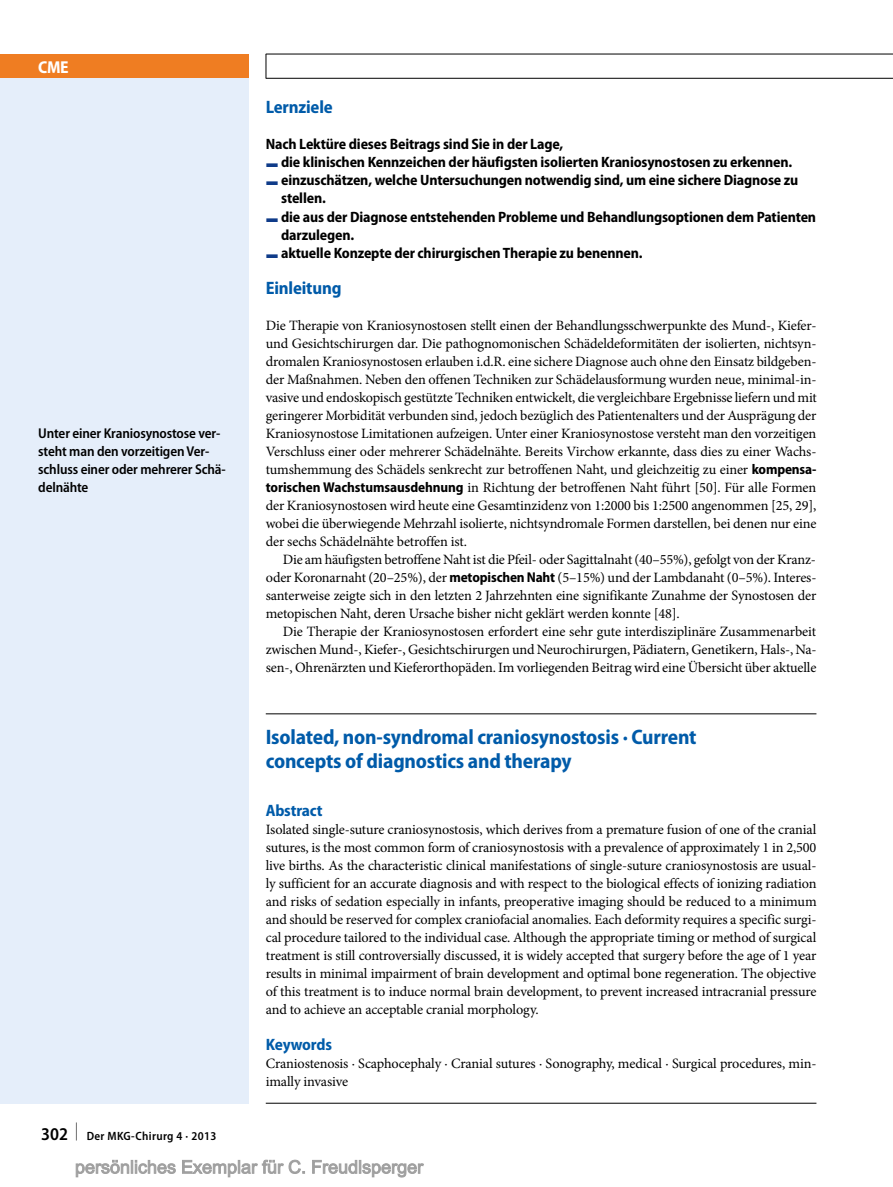
<style>
.page{position:relative;width:893px;height:1187px;background:#fff}
.page>*{position:absolute;margin:0;border:0;box-sizing:border-box;transform-origin:0 0}
.t1{font:700 semi-condensed 21px/24px "Myriad Pro";letter-spacing:-.01em;color:#005ba9}
.t2{font:700 semi-condensed 18px "Myriad Pro";letter-spacing:-.01em;color:#005ba9}
.t3{font:700 semi-condensed 17.25px "Myriad Pro";color:#fff}
.t4{font:700 semi-condensed 16.5px "Myriad Pro";letter-spacing:-.01em;color:#005ba9}
.t5{font:700 semi-condensed 15px "Myriad Pro";letter-spacing:-.01em;color:#000}
.t6{font:14.25px/18px "Minion Pro";letter-spacing:-.01em;color:#000;text-align:justify}
.t7{font:600 semi-condensed 14.25px/18px "Myriad Pro";letter-spacing:-.01em;color:#000}
.t8{font:600 semi-condensed 12px "Myriad Pro";letter-spacing:.03em;color:#000}
.s1{font-size:18px}
.s2{font-family:"S Buttons";font-weight:400;font-stretch:normal;font-size:14.25px;color:#0f3b89}
.s3{font-family:"Myriad Pro";font-weight:700;font-stretch:semi-condensed}
</style>
<div class="page">
<div style="left:0;top:78px;width:249px;height:1025px;background:#e5eefa"></div>
<div style="left:0;top:54px;width:249px;height:24px;background:#ef7d22"></div>
<svg style="left:266px;top:55px;width:1px;height:23px"></svg>
<hr style="left:266px;top:54px;width:627px;height:1px;background:#000">
<hr style="left:266px;top:78px;width:627px;height:1px;background:#000">
<hr style="left:266px;top:713px;width:550px;height:1px;background:#000">
<hr style="left:266px;top:1102px;width:550px;height:1px;background:#000">
<svg style="left:75px;top:1159px;width:349px;height:18px"></svg>
<p class="t3" style="left:38px;top:57px;width:32px">CME</p>
<p class="t7" style="left:38px;top:424px;width:189px">Unter einer Kraniosynostose ver&shy;steht man den vorzeitigen Ver&shy;schluss einer oder mehrerer Schä&shy;delnähte</p>
<p class="t8" style="left:41px;top:1129px;width:177px"><span class="s1">302 </span><sup>|</sup> Der MKG-Chirurg 4 · 2013</p>
<p class="t2" style="left:266px;top:97px;width:68px">Lernziele</p>
<p class="t5" style="left:266px;top:136px;width:299px">Nach Lektüre dieses Beitrags sind Sie in der Lage,</p>
<p class="t5" style="left:266px;top:154px;width:528px"><span class="s2">F</span> die klinischen Kennzeichen der häufigsten isolierten Kraniosynostosen zu erkennen.</p>
<p class="t5" style="left:266px;top:172px;width:534px"><span class="s2">F</span> einzuschätzen, welche Untersuchungen notwendig sind, um eine sichere Diagnose zu</p>
<p class="t5" style="left:281px;top:190px;width:46px">stellen.</p>
<p class="t5" style="left:266px;top:208px;width:552px"><span class="s2">F</span> die aus der Diagnose entstehenden Probleme und Behandlungsoptionen dem Patienten</p>
<p class="t5" style="left:281px;top:226px;width:75px">darzulegen.</p>
<p class="t5" style="left:266px;top:244px;width:378px"><span class="s2">F</span> aktuelle Konzepte der chirurgischen Therapie zu benennen.</p>
<p class="t2" style="left:266px;top:277px;width:77px">Einleitung</p>
<p class="t6" style="left:266px;top:316px;width:553px">Die Therapie von Kraniosynostosen stellt einen der Behandlungsschwerpunkte des Mund-, Kiefer&shy;und Gesichtschirurgen dar. Die pathognomonischen Schädeldeformitäten der isolierten, nichtsyn&shy;dromalen Kraniosynostosen erlauben i.d.R. eine sichere Diagnose auch ohne den Einsatz bildgeben&shy;der Maßnahmen. Neben den offenen Techniken zur Schädelausformung wurden neue, minimal-in&shy;vasive und endoskopisch gestützte Techniken entwickelt, die vergleichbare Ergebnisse liefern und mit geringerer Morbidität verbunden sind, jedoch bezüglich des Patientenalters und der Ausprägung der Kraniosynostose Limitationen aufzeigen. Unter einer Kraniosynostose versteht man den vorzeitigen Verschluss einer oder mehrerer Schädelnähte. Bereits Virchow erkannte, dass dies zu einer Wachs&shy;tumshemmung des Schädels senkrecht zur betroffenen Naht, und gleichzeitig zu einer <span class="s3">kompensa&shy;torischen Wachstumsausdehnung</span> in Richtung der betroffenen Naht führt [50]. Für alle Formen der Kraniosynostosen wird heute eine Gesamtinzidenz von 1:2000 bis 1:2500 angenommen [25, 29], wobei die überwiegende Mehrzahl isolierte, nichtsyndromale Formen darstellen, bei denen nur eine der sechs Schädelnähte betroffen ist.</p>
<p class="t6" style="left:266px;top:550px;width:552px;text-indent:17px">Die am häufigsten betroffene Naht ist die Pfeil- oder Sagittalnaht (40–55%), gefolgt von der Kranz&shy;oder Koronarnaht (20–25%), der <span class="s3">metopischen Naht</span> (5–15%) und der Lambdanaht (0–5%). Interes&shy;santerweise zeigte sich in den letzten 2 Jahrzehnten eine signifikante Zunahme der Synostosen der metopischen Naht, deren Ursache bisher nicht geklärt werden konnte [48].</p>
<p class="t6" style="left:266px;top:622px;width:552px;text-indent:17px">Die Therapie der Kraniosynostosen erfordert eine sehr gute interdisziplinäre Zusammenarbeit zwischen Mund-, Kiefer-, Gesichtschirurgen und Neurochirurgen, Pädiatern, Genetikern, Hals-, Na&shy;sen-, Ohrenärzten und Kieferorthopäden. Im vorliegenden Beitrag wird eine Übersicht über aktuelle</p>
<h1 class="t1" style="left:266px;top:725px;width:432px">Isolated, non-syndromal craniosynostosis · Current concepts of diagnostics and therapy</h1>
<p class="t4" style="left:266px;top:801px;width:58px">Abstract</p>
<p class="t6" style="left:266px;top:820px;width:552px">Isolated single-suture craniosynostosis, which derives from a premature fusion of one of the cranial sutures, is the most common form of craniosynostosis with a prevalence of approximately 1 in 2,500 live births. As the characteristic clinical manifestations of single-suture craniosynostosis are usual&shy;ly sufficient for an accurate diagnosis and with respect to the biological effects of ionizing radiation and risks of sedation especially in infants, preoperative imaging should be reduced to a minimum and should be reserved for complex craniofacial anomalies. Each deformity requires a specific surgi&shy;cal procedure tailored to the individual case. Although the appropriate timing or method of surgical treatment is still controversially discussed, it is widely accepted that surgery before the age of 1 year results in minimal impairment of brain development and optimal bone regeneration. The objective of this treatment is to induce normal brain development, to prevent increased intracranial pressure and to achieve an acceptable cranial morphology.</p>
<p class="t4" style="left:266px;top:1035px;width:68px">Keywords</p>
<p class="t6" style="left:266px;top:1054px;width:552px">Craniostenosis · Scaphocephaly · Cranial sutures · Sonography, medical · Surgical procedures, min&shy;imally invasive</p>
</div>
